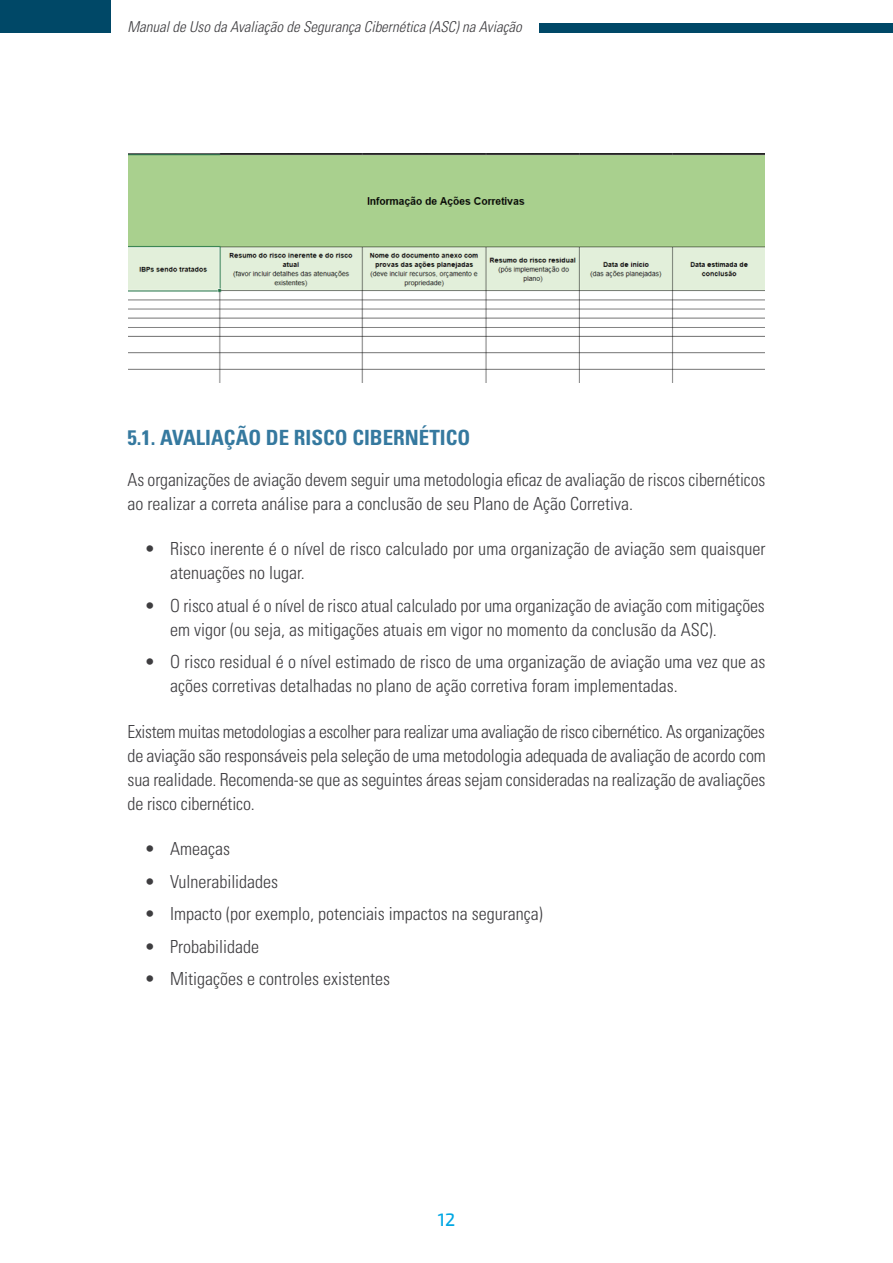
<style>
.page{position:relative;width:893px;height:1263px;background:#fff}
.page>*{position:absolute;margin:0;border:0;box-sizing:border-box;transform-origin:0 0}
.t1{font:700 condensed 21px "Univers LT Std";color:#35799f}
.t2{font:300 condensed 18px/24px "Univers LT Std";color:#3e3d40}
.t3{font:500 18px "Exo 2";color:#00a7e3}
.t4{font:italic 300 condensed 15px "Univers LT Std";color:#3e3d40}
</style>
<div class="page">
<div style="left:0;top:0;width:111px;height:33px;background:#004867"></div>
<div style="left:539px;top:24px;width:354px;height:9px;background:#004867"></div>
<img style="left:128px;top:153px;width:637px;height:230px">
<p class="t4" style="left:128px;top:18px;width:396px">Manual de Uso da Avaliação de Segurança Cibernética (ASC) na Aviação</p>
<p class="t1" style="left:128px;top:425px;width:344px">5.1. AVALIAÇÃO DE RISCO CIBERNÉTICO</p>
<p class="t2" style="left:128px;top:468px;width:639px">As organizações de aviação devem seguir uma metodologia eficaz de avaliação de riscos cibernéticos ao realizar a correta análise para a conclusão de seu Plano de Ação Corretiva.</p>
<p class="t2" style="left:170px;top:537px;width:597px;text-indent:-26px">• Risco inerente é o nível de risco calculado por uma organização de aviação sem quaisquer atenuações no lugar.</p>
<p class="t2" style="left:170px;top:594px;width:596px;text-indent:-26px">• O risco atual é o nível de risco atual calculado por uma organização de aviação com mitigações em vigor (ou seja, as mitigações atuais em vigor no momento da conclusão da ASC).</p>
<p class="t2" style="left:170px;top:650px;width:597px;text-indent:-26px">• O risco residual é o nível estimado de risco de uma organização de aviação uma vez que as ações corretivas detalhadas no plano de ação corretiva foram implementadas.</p>
<p class="t2" style="left:128px;top:719px;width:640px;text-align:justify">Existem muitas metodologias a escolher para realizar uma avaliação de risco cibernético. As organizações de aviação são responsáveis pela seleção de uma metodologia adequada de avaliação de acordo com sua realidade. Recomenda-se que as seguintes áreas sejam consideradas na realização de avaliações de risco cibernético.</p>
<p class="t2" style="left:145px;top:837px;width:87px">• Ameaças</p>
<p class="t2" style="left:145px;top:869px;width:135px">• Vulnerabilidades</p>
<p class="t2" style="left:145px;top:902px;width:400px">• Impacto (por exemplo, potenciais impactos na segurança)</p>
<p class="t2" style="left:145px;top:934px;width:116px">• Probabilidade</p>
<p class="t2" style="left:145px;top:967px;width:247px">• Mitigações e controles existentes</p>
<p class="t3" style="left:438px;top:1209px;width:19px">12</p>
</div>
